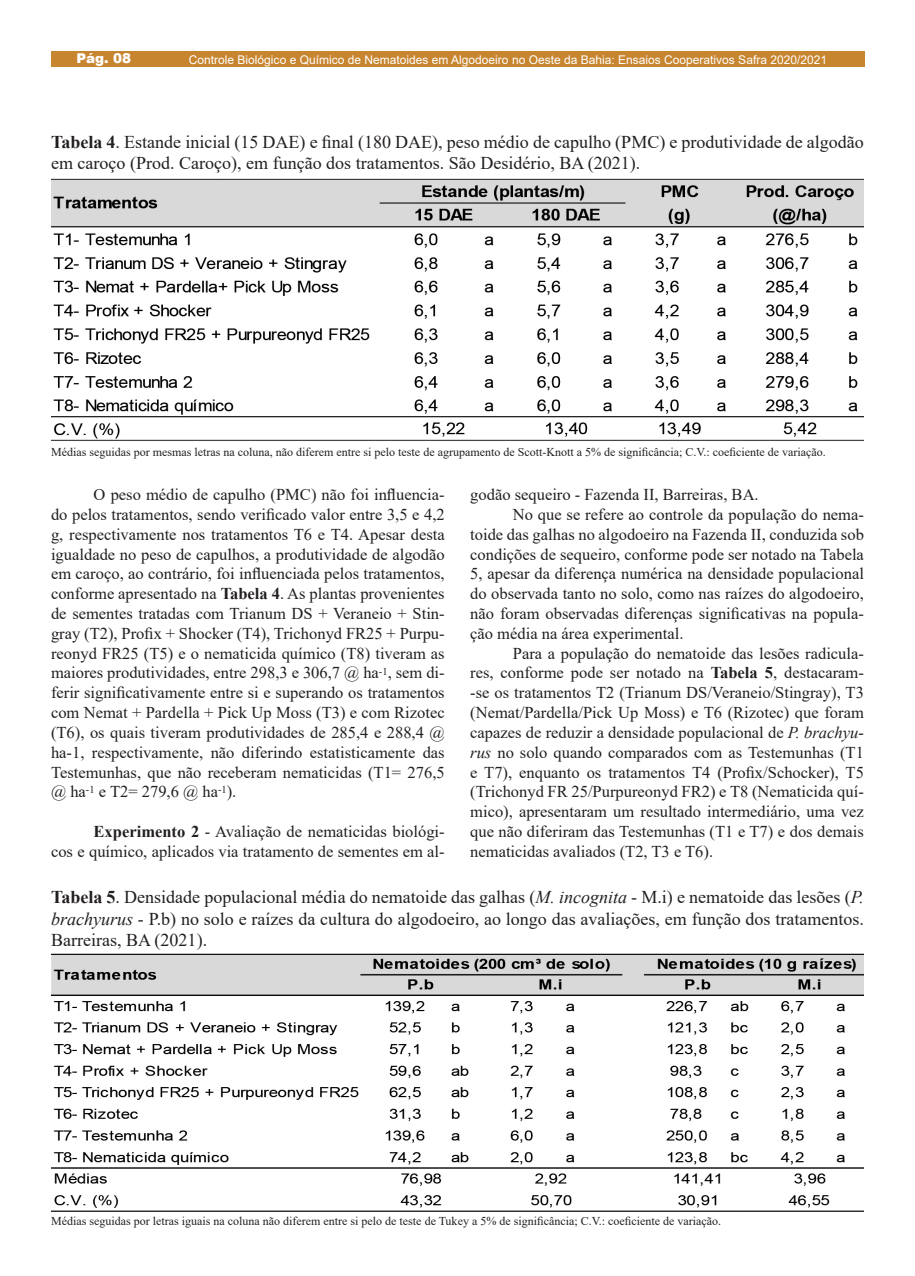
<style>
.page{position:relative;width:915px;height:1276px;background:#fff}
.page>*{position:absolute;margin:0;border:0;box-sizing:border-box;transform-origin:0 0}
.t1{font:18px/21.6px "Times New Roman";color:#231f20}
.t2{font:16.5px/19.8px "Times New Roman";color:#231f20;text-align:justify}
.t3{font:900 13.5px "Arial";color:#fff}
.t4{font:12px "Times New Roman";color:#231f20}
.t5{font:12px "Arial";color:#fff}
.s1{font-weight:700}
.s2{font-style:italic}
</style>
<div class="page">
<div style="left:51px;top:51px;width:813px;height:16px;background:#c78530"></div>
<img style="left:51px;top:179px;width:812px;height:262px">
<img style="left:51px;top:953px;width:812px;height:259px">
<p class="t3" style="left:76px;top:48px;width:56px">Pág. 08</p>
<p class="t5" style="left:189px;top:52px;width:639px">Controle Biológico e Químico de Nematoides em Algodoeiro no Oeste da Bahia: Ensaios Cooperativos Safra 2020/2021</p>
<p class="t1" style="left:51px;top:130px;width:814px"><span class="s1">Tabela 4</span>. Estande inicial (15 DAE) e final (180 DAE), peso médio de capulho (PMC) e produtividade de algodão em caroço (Prod. Caroço), em função dos tratamentos. São Desidério, BA (2021).</p>
<p class="t4" style="left:51px;top:443px;width:776px">Médias seguidas por mesmas letras na coluna, não diferem entre si pelo teste de agrupamento de Scott-Knott a 5% de significância; C.V.: coeficiente de variação.</p>
<p class="t2" style="left:51px;top:484px;width:395px;text-indent:43px">O peso médio de capulho (PMC) não foi influencia&shy;do pelos tratamentos, sendo verificado valor entre 3,5 e 4,2 g, respectivamente nos tratamentos T6 e T4. Apesar desta igualdade no peso de capulhos, a produtividade de algodão em caroço, ao contrário, foi influenciada pelos tratamentos, conforme apresentado na <span class="s1">Tabela 4</span>. As plantas provenientes de sementes tratadas com Trianum DS + Veraneio + Stin&shy;gray (T2), Profix + Shocker (T4), Trichonyd FR25 + Purpu&shy;reonyd FR25 (T5) e o nematicida químico (T8) tiveram as maiores produtividades, entre 298,3 e 306,7 @ ha<sup>-1</sup>, sem di&shy;ferir significativamente entre si e superando os tratamentos com Nemat + Pardella + Pick Up Moss (T3) e com Rizotec (T6), os quais tiveram produtividades de 285,4 e 288,4 @ ha-1, respectivamente, não diferindo estatisticamente das Testemunhas, que não receberam nematicidas (T1= 276,5 @ ha<sup>-1</sup> e T2= 279,6 @ ha<sup>-1</sup>).</p>
<p class="t2" style="left:51px;top:821px;width:395px;text-align:right"><span class="s1">Experimento 2</span> - Avaliação de nematicidas biológi-<br>cos e químico, aplicados via tratamento de sementes em al-</p>
<p class="t2" style="left:470px;top:484px;width:290px">godão sequeiro - Fazenda II, Barreiras, BA.</p>
<p class="t2" style="left:470px;top:504px;width:395px;text-indent:43px">No que se refere ao controle da população do nema&shy;toide das galhas no algodoeiro na Fazenda II, conduzida sob condições de sequeiro, conforme pode ser notado na Tabela 5, apesar da diferença numérica na densidade populacional do observada tanto no solo, como nas raízes do algodoeiro, não foram observadas diferenças significativas na popula&shy;ção média na área experimental.</p>
<p class="t2" style="left:470px;top:643px;width:395px;text-indent:43px">Para a população do nematoide das lesões radicula&shy;res, conforme pode ser notado na <span class="s1">Tabela 5</span>, destacaram--se os tratamentos T2 (Trianum DS/Veraneio/Stingray), T3 (Nemat/Pardella/Pick Up Moss) e T6 (Rizotec) que foram capazes de reduzir a densidade populacional de <span class="s2">P. brachyu&shy;rus</span> no solo quando comparados com as Testemunhas (T1 e T7), enquanto os tratamentos T4 (Profix/Schocker), T5 (Trichonyd FR 25/Purpureonyd FR2) e T8 (Nematicida quí&shy;mico), apresentaram um resultado intermediário, uma vez que não diferiram das Testemunhas (T1 e T7) e dos demais nematicidas avaliados (T2, T3 e T6).</p>
<p class="t1" style="left:51px;top:885px;width:814px;text-align:justify"><span class="s1">Tabela 5</span>. Densidade populacional média do nematoide das galhas (<span class="s2">M. incognita</span> - M.i) e nematoide das lesões (<span class="s2">P. brachyurus</span> - P.b) no solo e raízes da cultura do algodoeiro, ao longo das avaliações, em função dos tratamentos.<br>Barreiras, BA (2021).</p>
<p class="t4" style="left:51px;top:1212px;width:671px">Médias seguidas por letras iguais na coluna não diferem entre si pelo de teste de Tukey a 5% de significância; C.V.: coeficiente de variação.</p>
</div>
